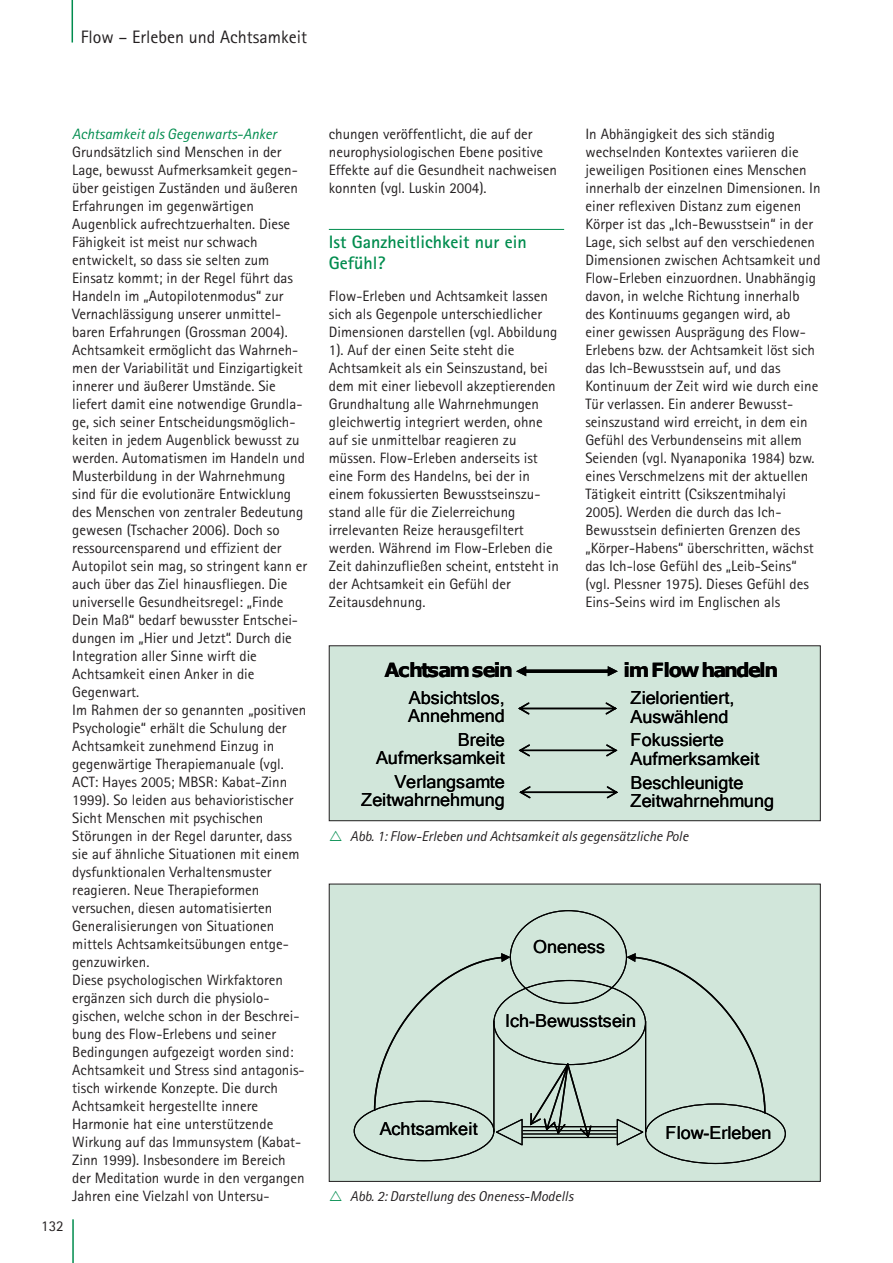
<style>
.page{position:relative;width:893px;height:1263px;background:#fff}
.page>*{position:absolute;margin:0;border:0;box-sizing:border-box;transform-origin:0 0}
.t1{font:700 19.35px "Verdana";letter-spacing:-.07em;color:#000}
.t2{font:18px/18.3px "Microsoft Sans Serif";letter-spacing:.005em;color:#000}
.t3{font:700 18px/21px "Rotis Sans Serif";color:#008c4e}
.t4{font:18px "Rotis Sans Serif";color:#231f20}
.t5{font:15px/18px "Rotis Sans Serif";color:#231f20}
.t6{font:italic 15px "Rotis Sans Serif";color:#008c4e}
.t7{font:italic 14.25px "Rotis Sans Serif";color:#231f20}
</style>
<div class="page">
<hr style="left:72px;top:0;width:1px;height:43px;background:#008c4e">
<hr style="left:72px;top:1219px;width:2px;height:44px;background:#008c4e">
<hr style="left:329px;top:229px;width:235px;height:1px;background:#008c4e">
<div style="left:329px;top:646px;width:491px;height:175px;background:#d1e6da"></div>
<svg style="left:516px;top:666px;width:102px;height:10px"></svg>
<svg style="left:518px;top:702px;width:99px;height:12px"></svg>
<svg style="left:519px;top:744px;width:98px;height:12px"></svg>
<svg style="left:519px;top:786px;width:99px;height:12px"></svg>
<div style="left:329px;top:645px;width:492px;height:176px;border:1px solid #231f20"></div>
<div style="left:329px;top:884px;width:491px;height:297px;background:#d1e6da"></div>
<svg style="left:374px;top:953px;width:392px;height:194px"></svg>
<div style="left:329px;top:884px;width:492px;height:298px;border:1px solid #231f20"></div>
<p class="t4" style="left:81px;top:26px;width:228px">Flow – Erleben und Achtsamkeit</p>
<p class="t5" style="left:41px;top:1216px;width:24px">132</p>
<p class="t6" style="left:72px;top:125px;width:206px">Achtsamkeit als Gegenwarts-Anker</p>
<p class="t5" style="left:72px;top:143px;width:236px">Grundsätzlich sind Menschen in der Lage, bewusst Aufmerksamkeit gegen&shy;über geistigen Zuständen und äußeren Erfahrungen im gegenwärtigen Augenblick aufrechtzuerhalten. Diese Fähigkeit ist meist nur schwach entwickelt, so dass sie selten zum Einsatz kommt; in der Regel führt das Handeln im „Autopilotenmodus“ zur Vernachlässigung unserer unmittel&shy;baren Erfahrungen (Grossman 2004).<br>Achtsamkeit ermöglicht das Wahrneh&shy;men der Variabilität und Einzigartigkeit innerer und äußerer Umstände. Sie liefert damit eine notwendige Grundla&shy;ge, sich seiner Entscheidungsmöglich&shy;keiten in jedem Augenblick bewusst zu werden. Automatismen im Handeln und Musterbildung in der Wahrnehmung sind für die evolutionäre Entwicklung des Menschen von zentraler Bedeutung gewesen (Tschacher 2006). Doch so ressourcensparend und effizient der Autopilot sein mag, so stringent kann er auch über das Ziel hinausfliegen. Die universelle Gesundheitsregel: „Finde Dein Maß“ bedarf bewusster Entschei&shy;dungen im „Hier und Jetzt“. Durch die Integration aller Sinne wirft die Achtsamkeit einen Anker in die Gegenwart.<br>Im Rahmen der so genannten „positiven Psychologie“ erhält die Schulung der Achtsamkeit zunehmend Einzug in gegenwärtige Therapiemanuale (vgl.<br>ACT: Hayes 2005; MBSR: Kabat-Zinn 1999). So leiden aus behavioristischer Sicht Menschen mit psychischen Störungen in der Regel darunter, dass sie auf ähnliche Situationen mit einem dysfunktionalen Verhaltensmuster reagieren. Neue Therapieformen versuchen, diesen automatisierten Generalisierungen von Situationen mittels Achtsamkeitsübungen entge&shy;genzuwirken.<br>Diese psychologischen Wirkfaktoren ergänzen sich durch die physiolo&shy;gischen, welche schon in der Beschrei&shy;bung des Flow-Erlebens und seiner Bedingungen aufgezeigt worden sind:<br>Achtsamkeit und Stress sind antagonis&shy;tisch wirkende Konzepte. Die durch Achtsamkeit hergestellte innere Harmonie hat eine unterstützende Wirkung auf das Immunsystem (Kabat-Zinn 1999). Insbesondere im Bereich der Meditation wurde in den vergangen Jahren eine Vielzahl von Untersu-</p>
<p class="t5" style="left:329px;top:125px;width:229px">chungen veröffentlicht, die auf der neurophysiologischen Ebene positive Effekte auf die Gesundheit nachweisen konnten (vgl. Luskin 2004).</p>
<p class="t3" style="left:329px;top:231px;width:199px">Ist Ganzheitlichkeit nur ein<br>Gefühl?</p>
<p class="t5" style="left:329px;top:287px;width:232px">Flow-Erleben und Achtsamkeit lassen sich als Gegenpole unterschiedlicher Dimensionen darstellen (vgl. Abbildung 1). Auf der einen Seite steht die Achtsamkeit als ein Seinszustand, bei dem mit einer liebevoll akzeptierenden Grundhaltung alle Wahrnehmungen gleichwertig integriert werden, ohne auf sie unmittelbar reagieren zu müssen. Flow-Erleben anderseits ist eine Form des Handelns, bei der in einem fokussierten Bewusstseinszu&shy;stand alle für die Zielerreichung irrelevanten Reize herausgefiltert werden. Während im Flow-Erleben die Zeit dahinzufließen scheint, entsteht in der Achtsamkeit ein Gefühl der Zeitausdehnung.</p>
<p class="t5" style="left:585px;top:125px;width:237px">In Abhängigkeit des sich ständig wechselnden Kontextes variieren die jeweiligen Positionen eines Menschen innerhalb der einzelnen Dimensionen. In einer reflexiven Distanz zum eigenen Körper ist das „Ich-Bewusstsein“ in der Lage, sich selbst auf den verschiedenen Dimensionen zwischen Achtsamkeit und Flow-Erleben einzuordnen. Unabhängig davon, in welche Richtung innerhalb des Kontinuums gegangen wird, ab einer gewissen Ausprägung des Flow-Erlebens bzw. der Achtsamkeit löst sich das Ich-Bewusstsein auf, und das Kontinuum der Zeit wird wie durch eine Tür verlassen. Ein anderer Bewusst&shy;seinszustand wird erreicht, in dem ein Gefühl des Verbundenseins mit allem Seienden (vgl. Nyanaponika 1984) bzw. eines Verschmelzens mit der aktuellen Tätigkeit eintritt (Csikszentmihalyi 2005). Werden die durch das Ich-Bewusstsein definierten Grenzen des „Körper-Habens“ überschritten, wächst das Ich-lose Gefühl des „Leib-Seins“ (vgl. Plessner 1975). Dieses Gefühl des Eins-Seins wird im Englischen als</p>
<p class="t1" style="left:384px;top:657px;width:130px">Achtsam sein</p>
<p class="t1" style="left:623px;top:657px;width:156px">im Flow handeln</p>
<p class="t2" style="left:408px;top:688px;width:98px">Absichtslos,<br>Annehmend</p>
<p class="t2" style="left:376px;top:730px;width:130px;text-align:right">Breite<br>Aufmerksamkeit</p>
<p class="t2" style="left:361px;top:772px;width:145px;text-align:right">Verlangsamte<br>Zeitwahrnehmung</p>
<p class="t2" style="left:631px;top:689px;width:105px">Zielorientiert,<br>Auswählend</p>
<p class="t2" style="left:631px;top:731px;width:130px">Fokussierte<br>Aufmerksamkeit</p>
<p class="t2" style="left:631px;top:773px;width:145px">Beschleunigte<br>Zeitwahrnehmung</p>
<p class="t7" style="left:350px;top:827px;width:340px">Abb. 1: Flow-Erleben und Achtsamkeit als gegensätzliche Pole</p>
<p class="t2" style="left:533px;top:937px;width:73px">Oneness</p>
<p class="t2" style="left:505px;top:1012px;width:132px">Ich-Bewusstsein</p>
<p class="t2" style="left:380px;top:1120px;width:99px">Achtsamkeit</p>
<p class="t7" style="left:350px;top:1188px;width:225px">Abb. 2: Darstellung des Oneness-Modells</p>
<p class="t2" style="left:666px;top:1123px;width:107px">Flow-Erleben</p>
</div>
